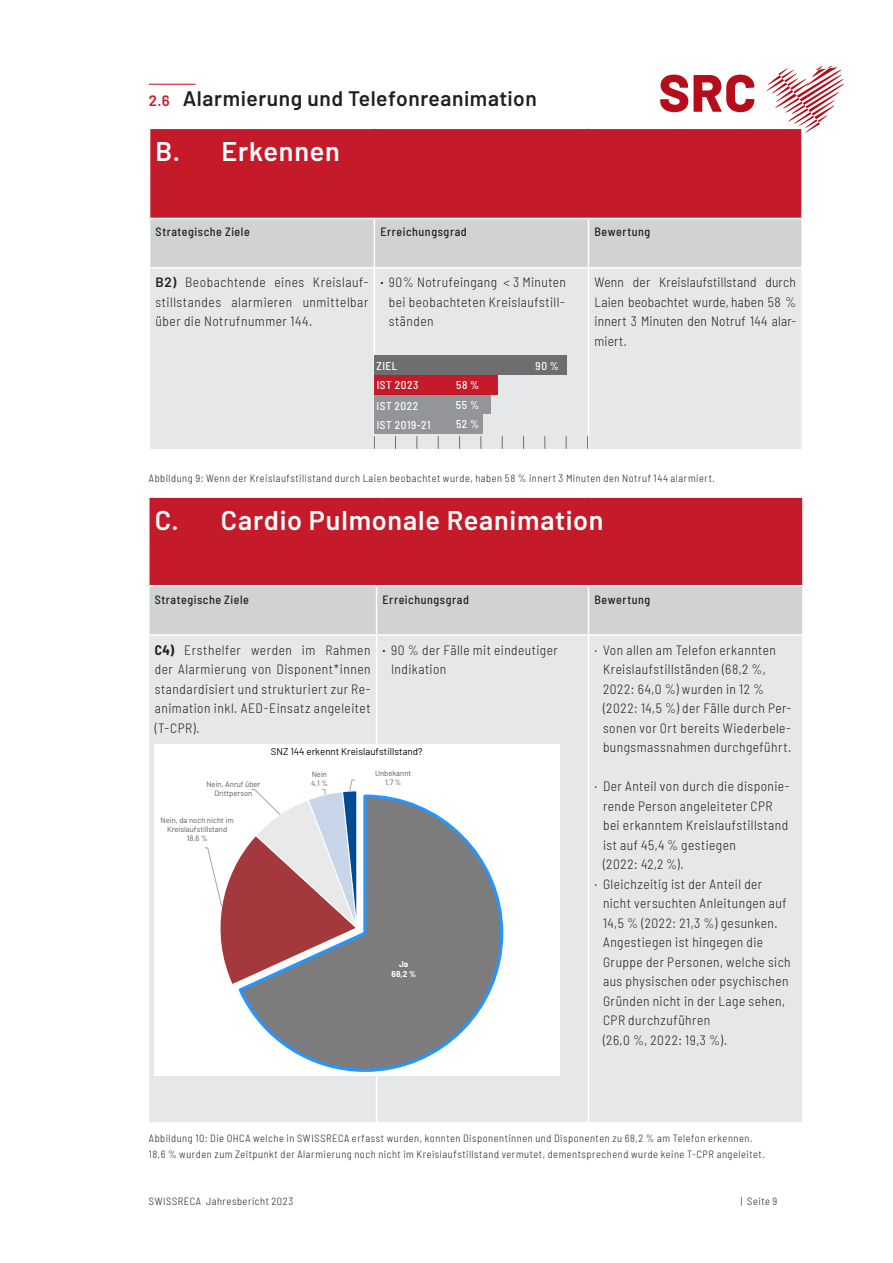
<style>
.page{position:relative;width:893px;height:1263px;background:#fff}
.page>*{position:absolute;margin:0;border:0;box-sizing:border-box;transform-origin:0 0}
.Tabellenkopf2{font:600 27px "Barlow";letter-spacing:.03em;color:#fff}
.t1{font:600 21px "Barlow";letter-spacing:.025em;color:#231f20}
.Grundtext{font:300 semi-condensed 13.5px/19.5px "Barlow";letter-spacing:.035em;color:#231f20;text-align:justify}
.titelzeile_tabelle{font:500 semi-condensed 12px "Barlow";letter-spacing:.045em;color:#231f20}
.SOLL_IST{font:500 semi-condensed 11.25px "Barlow";letter-spacing:.05em;color:#fff}
.Legende{font:300 semi-condensed 10.5px "Barlow";letter-spacing:.05em;color:#231f20}
.t2{font:9.75px "Barlow";color:#000}
.t3{font:700 8.4px/10.1px "Barlow";color:#fff;text-align:center}
.t4{font:7.65px/9.1px "Barlow";color:#595959;text-align:center}
.s1{font-size:15px;color:#c51a29}
.s2{font-weight:600;font-stretch:normal}
.s3{font-weight:700}
.s4{font-weight:400}
</style>
<div class="page">
<hr style="left:149px;top:84px;width:47px;height:1px;background:#c51a29">
<div style="left:149px;top:497px;width:654px;height:89px;background:#c51a29"></div>
<div style="left:150px;top:586px;width:652px;height:48px;background:#d1d2d4"></div>
<div style="left:150px;top:636px;width:652px;height:486px;background:#e6e7e9"></div>
<hr style="left:802px;top:498px;width:2px;height:88px;background:#fff">
<hr style="left:148px;top:496px;width:229px;height:2px;background:#fff">
<hr style="left:148px;top:498px;width:2px;height:88px;background:#fff">
<hr style="left:377px;top:496px;width:211px;height:2px;background:#fff">
<hr style="left:588px;top:496px;width:216px;height:2px;background:#fff">
<hr style="left:150px;top:585px;width:227px;height:1px;background:#fff">
<hr style="left:377px;top:585px;width:211px;height:1px;background:#fff">
<hr style="left:588px;top:585px;width:214px;height:1px;background:#fff">
<hr style="left:376px;top:586px;width:1px;height:48px;background:#fff">
<hr style="left:588px;top:586px;width:1px;height:48px;background:#fff">
<hr style="left:376px;top:636px;width:1px;height:486px;background:#fff">
<hr style="left:588px;top:636px;width:1px;height:486px;background:#fff">
<div style="left:154px;top:744px;width:406px;height:331px;background:#fff"></div>
<svg style="left:238px;top:794px;width:266px;height:278px"></svg>
<svg style="left:204px;top:779px;width:155px;height:207px"></svg>
<svg style="left:766px;top:65px;width:78px;height:68px"></svg>
<svg style="left:660px;top:75px;width:28px;height:37px"></svg>
<svg style="left:694px;top:75px;width:60px;height:37px"></svg>
<div style="left:150px;top:128px;width:652px;height:90px;background:#c51a29"></div>
<div style="left:150px;top:219px;width:651px;height:48px;background:#d1d2d4"></div>
<div style="left:150px;top:269px;width:651px;height:180px;background:#e6e7e9"></div>
<hr style="left:801px;top:129px;width:2px;height:89px;background:#fff">
<hr style="left:149px;top:128px;width:225px;height:1px;background:#fff">
<hr style="left:374px;top:128px;width:214px;height:1px;background:#fff">
<hr style="left:588px;top:128px;width:215px;height:1px;background:#fff">
<hr style="left:374px;top:219px;width:1px;height:48px;background:#fff">
<hr style="left:588px;top:219px;width:1px;height:48px;background:#fff">
<hr style="left:374px;top:269px;width:1px;height:180px;background:#fff">
<hr style="left:588px;top:269px;width:1px;height:180px;background:#fff">
<div style="left:374px;top:355px;width:193px;height:19px;background:#6e6e70"></div>
<div style="left:374px;top:395px;width:117px;height:19px;background:#939598"></div>
<svg style="left:395px;top:436px;width:1px;height:13px"></svg>
<svg style="left:417px;top:436px;width:1px;height:13px"></svg>
<svg style="left:438px;top:436px;width:1px;height:13px"></svg>
<svg style="left:459px;top:436px;width:1px;height:13px"></svg>
<svg style="left:481px;top:436px;width:1px;height:13px"></svg>
<svg style="left:502px;top:436px;width:1px;height:13px"></svg>
<svg style="left:523px;top:436px;width:1px;height:13px"></svg>
<svg style="left:545px;top:436px;width:1px;height:13px"></svg>
<svg style="left:566px;top:436px;width:1px;height:13px"></svg>
<svg style="left:587px;top:436px;width:1px;height:13px"></svg>
<svg style="left:374px;top:436px;width:1px;height:13px"></svg>
<div style="left:374px;top:415px;width:109px;height:19px;background:#939598"></div>
<div style="left:374px;top:375px;width:124px;height:19px;background:#c51a29"></div>
<p class="t1" style="left:149px;top:83px;width:389px"><span class="s1">2.6</span> Alarmierung und Telefonreanimation</p>
<p class="Tabellenkopf2" style="left:156px;top:132px;width:186px">B. Erkennen</p>
<p class="titelzeile_tabelle" style="left:156px;top:223px;width:96px">Strategische Ziele</p>
<p class="titelzeile_tabelle" style="left:380px;top:223px;width:88px">Erreichungsgrad</p>
<p class="titelzeile_tabelle" style="left:594px;top:223px;width:57px">Bewertung</p>
<p class="Grundtext" style="left:156px;top:272px;width:214px"><span class="s2">B2)</span> Beobachtende eines Kreislauf&shy;stillstandes alarmieren unmittelbar über die Notrufnummer 144.</p>
<p class="Grundtext" style="left:389px;top:272px;width:179px;text-indent:-9px"><span class="s3">·</span> 90% Notrufeingang &lt; 3 Minuten bei beobachteten Kreislaufstill&shy;ständen</p>
<p class="Grundtext" style="left:594px;top:272px;width:203px">Wenn der Kreislaufstillstand durch Laien beobachtet wurde, haben 58 % innert 3 Minuten den Notruf 144 alar&shy;miert.</p>
<p class="SOLL_IST" style="left:377px;top:358px;width:22px">ZIEL</p>
<p class="SOLL_IST" style="left:536px;top:358px;width:25px">90 %</p>
<p class="SOLL_IST" style="left:377px;top:398px;width:43px">IST 2022</p>
<p class="SOLL_IST" style="left:456px;top:397px;width:25px">55 %</p>
<p class="SOLL_IST" style="left:377px;top:416px;width:55px">IST 2019-21</p>
<p class="SOLL_IST" style="left:456px;top:416px;width:25px">52 %</p>
<p class="SOLL_IST" style="left:377px;top:377px;width:43px">IST 2023</p>
<p class="SOLL_IST" style="left:456px;top:377px;width:25px">58 %</p>
<p class="Legende" style="left:149px;top:470px;width:568px">Abbildung 9: Wenn der Kreislaufstillstand durch Laien beobachtet wurde, haben 58 % innert 3 Minuten den Notruf 144 alarmiert.</p>
<p class="Tabellenkopf2" style="left:155px;top:501px;width:450px">C. Cardio Pulmonale Reanimation</p>
<p class="titelzeile_tabelle" style="left:155px;top:591px;width:96px">Strategische Ziele</p>
<p class="titelzeile_tabelle" style="left:383px;top:591px;width:88px">Erreichungsgrad</p>
<p class="titelzeile_tabelle" style="left:594px;top:591px;width:57px">Bewertung</p>
<p class="Grundtext" style="left:155px;top:639px;width:217px"><span class="s3">C4)</span> Ersthelfer werden im Rahmen der Alarmierung von Disponent*innen standardisiert und strukturiert zur Re&shy;animation inkl. AED-Einsatz angeleitet (T-CPR).</p>
<p class="Grundtext" style="left:391px;top:639px;width:168px;text-indent:-9px"><span class="s3">·</span> 90 % der Fälle mit eindeutiger<br>Indikation</p>
<p class="Grundtext" style="left:603px;top:639px;width:190px;text-align:left;text-indent:-9px"><span class="s4">·</span> Von allen am Telefon erkannten<br>Kreislaufstillständen (68,2 %,<br>2022: 64,0 %) wurden in 12 % (2022: 14,5 %) der Fälle durch Per&shy;sonen vor Ort bereits Wiederbele&shy;bungsmassnahmen durchgeführt.</p>
<p class="Grundtext" style="left:603px;top:775px;width:188px;text-align:left;text-indent:-9px"><span class="s4">·</span> Der Anteil von durch die disponie&shy;rende Person angeleiteter CPR bei erkanntem Kreislaufstillstand ist auf 45,4 % gestiegen<br>(2022: 42,2 %).</p>
<p class="Grundtext" style="left:603px;top:873px;width:189px;text-align:left;text-indent:-9px"><span class="s4">·</span> Gleichzeitig ist der Anteil der nicht versuchten Anleitungen auf<br>14,5 % (2022: 21,3 %) gesunken.<br>Angestiegen ist hingegen die<br>Gruppe der Personen, welche sich aus physischen oder psychischen<br>Gründen nicht in der Lage sehen,<br>CPR durchzuführen<br>(26,0 %, 2022: 19,3 %).</p>
<p class="t2" style="left:271px;top:745px;width:153px">SNZ 144 erkennt Kreislaufstillstand?</p>
<p class="t4" style="left:311px;top:769px;width:18px;text-align:left">Nein<br>4,1 %</p>
<p class="t4" style="left:375px;top:768px;width:38px">Unbekannt<br>1,7 %</p>
<p class="t4" style="left:206px;top:779px;width:56px">Nein, Anruf über<br>Drittperson</p>
<p class="t4" style="left:161px;top:815px;width:75px">Nein, da noch nicht im<br>Kreislaufstillstand<br>18,6 %</p>
<p class="t3" style="left:391px;top:959px;width:26px">Ja<br>68,2 %</p>
<p class="Legende" style="left:149px;top:1130px;width:605px">Abbildung 10: Die OHCA welche in SWISSRECA erfasst wurden, konnten Disponentinnen und Disponenten zu 68,2 % am Telefon erkennen.</p>
<p class="Legende" style="left:149px;top:1147px;width:617px">18,6 % wurden zum Zeitpunkt der Alarmierung noch nicht im Kreislaufstillstand vermutet, dementsprechend wurde keine T-CPR angeleitet.</p>
<p class="Legende" style="left:149px;top:1194px;width:146px">SWISSRECA Jahresbericht 2023</p>
<p class="Legende" style="left:741px;top:1194px;width:38px">| Seite 9</p>
</div>
